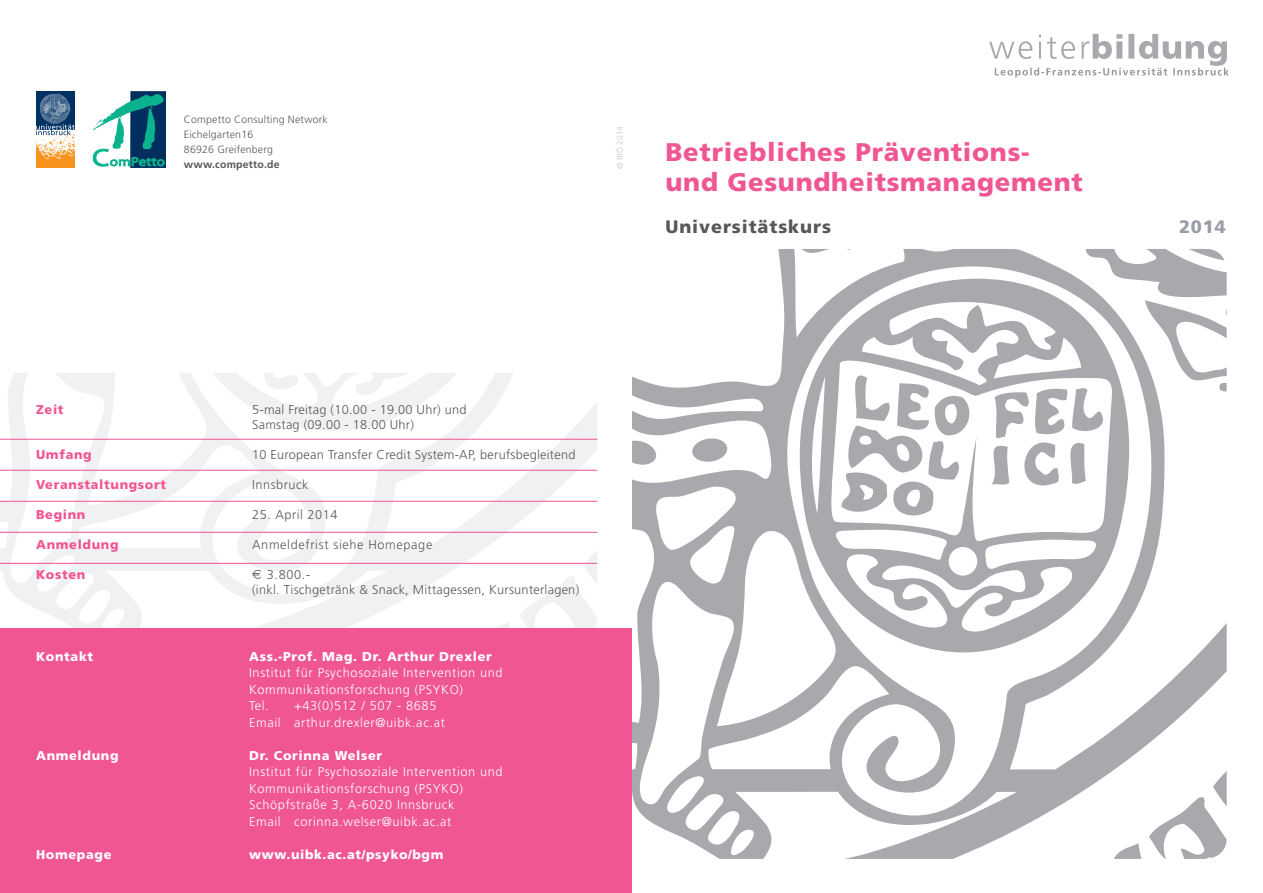
<style>
.page{position:relative;width:1263px;height:893px;background:#fff}
.page>*{position:absolute;margin:0;border:0;box-sizing:border-box;transform-origin:0 0}
.t1{font:900 25.5px/30px "Frutiger";letter-spacing:.03em;color:#f05594}
.t2{font:900 18px "Frutiger";letter-spacing:.05em;color:#57585a}
.t3{font:900 18px "Frutiger";color:#999da4}
.t4{font:300 12.75px/16.5px "Frutiger";letter-spacing:.05em;color:#fff}
.t5{font:300 12.75px/15px "Frutiger";letter-spacing:.02em;color:#57585a}
.t6{font:900 12.75px "Frutiger";letter-spacing:.05em;color:#fff}
.t7{font:900 12.75px "Frutiger";letter-spacing:.05em;color:#f05594}
.t8{font:300 12.75px "Frutiger";letter-spacing:.05em;color:#57585a}
.t9{font:300 12.75px "Frutiger";letter-spacing:.04em;color:#57585a}
.t10{font:300 10.5px/15px "Frutiger";letter-spacing:.02em;color:#57585a}
.t11{font:700 10.5px "Frutiger";letter-spacing:.02em;color:#57585a}
.t12{font:300 8.25px "Frutiger";color:#c7c8ca}
.s1{font-family:"Euro Collection";font-weight:400}
</style>
<div class="page">
<svg style="left:631px;top:249px;width:596px;height:610px"></svg>
<svg style="left:989px;top:34px;width:240px;height:44px"></svg>
<svg style="left:0;top:373px;width:597px;height:255px"></svg>
<div style="left:36px;top:129px;width:39px;height:39px;background:#f7931d"></div>
<img style="left:36px;top:135px;width:39px;height:24px">
<div style="left:36px;top:91px;width:39px;height:39px;background:#003163"></div>
<svg style="left:36px;top:124px;width:39px;height:11px"></svg>
<img style="left:40px;top:93px;width:31px;height:31px">
<div style="left:131px;top:91px;width:35px;height:77px;border:1px solid #002e5e"></div>
<svg style="left:93px;top:93px;width:72px;height:74px"></svg>
<div style="left:0;top:628px;width:631px;height:265px;background:#f05594"></div>
<hr style="left:0;top:439px;width:597px;height:1px;background:#f05594">
<hr style="left:0;top:470px;width:597px;height:1px;background:#f05594">
<hr style="left:0;top:501px;width:597px;height:1px;background:#f05594">
<hr style="left:0;top:532px;width:597px;height:1px;background:#f05594">
<hr style="left:0;top:563px;width:597px;height:1px;background:#f05594">
<p class="t10" style="left:184px;top:112px;width:145px">Competto Consulting Network<br>Eichelgarten16<br>86926 Greifenberg</p>
<p class="t11" style="left:184px;top:158px;width:97px">www.competto.de</p>
<p class="t12" style="left:615px;top:169px;width:44px;rotate:-90deg">© BfÖ 2014</p>
<h1 class="t1" style="left:665px;top:137px;width:419px">Betriebliches Präventions&shy;und Gesundheitsmanagement</h1>
<h2 class="t2" style="left:665px;top:216px;width:167px">Universitätskurs</h2>
<p class="t7" style="left:36px;top:402px;width:29px">Zeit</p>
<p class="t5" style="left:252px;top:402px;width:216px">5-mal Freitag (10.00 - 19.00 Uhr) und<br>Samstag (09.00 - 18.00 Uhr)</p>
<p class="t7" style="left:36px;top:447px;width:57px">Umfang</p>
<p class="t5" style="left:252px;top:447px;width:325px">10 European Transfer Credit System-AP, berufsbegleitend</p>
<p class="t7" style="left:36px;top:477px;width:131px">Veranstaltungsort</p>
<p class="t9" style="left:252px;top:478px;width:58px">Innsbruck</p>
<p class="t7" style="left:36px;top:507px;width:51px">Beginn</p>
<p class="t9" style="left:252px;top:508px;width:87px">25. April 2014</p>
<p class="t7" style="left:36px;top:537px;width:84px">Anmeldung</p>
<p class="t8" style="left:252px;top:538px;width:182px">Anmeldefrist siehe Homepage</p>
<p class="t7" style="left:36px;top:567px;width:51px">Kosten</p>
<p class="t5" style="left:252px;top:567px;width:329px"><span class="s1">E</span> 3.800.-<br>(inkl. Tischgetränk &amp; Snack, Mittagessen, Kursunterlagen)</p>
<p class="t6" style="left:36px;top:648px;width:58px">Kontakt</p>
<p class="t6" style="left:249px;top:648px;width:244px">Ass.-Prof. Mag. Dr. Arthur Drexler</p>
<p class="t4" style="left:249px;top:664px;width:255px">Institut für Psychosoziale Intervention und<br>Kommunikationsforschung (PSYKO)<br>Tel.</p>
<p class="t4" style="left:249px;top:697px;width:197px;text-indent:45px">+43(0)512 / 507 - 8685<br>Email arthur.drexler@uibk.ac.at</p>
<p class="t6" style="left:36px;top:747px;width:84px">Anmeldung</p>
<p class="t6" style="left:249px;top:747px;width:135px">Dr. Corinna Welser</p>
<p class="t4" style="left:249px;top:763px;width:255px">Institut für Psychosoziale Intervention und Kommunikationsforschung (PSYKO)<br>Schöpfstraße 3, A-6020 Innsbruck<br>Email corinna.welser@uibk.ac.at</p>
<p class="t6" style="left:36px;top:847px;width:77px">Homepage</p>
<p class="t6" style="left:249px;top:847px;width:196px">www.uibk.ac.at/psyko/bgm</p>
<h2 class="t3" style="left:1179px;top:216px;width:48px">2014</h2>
</div>
